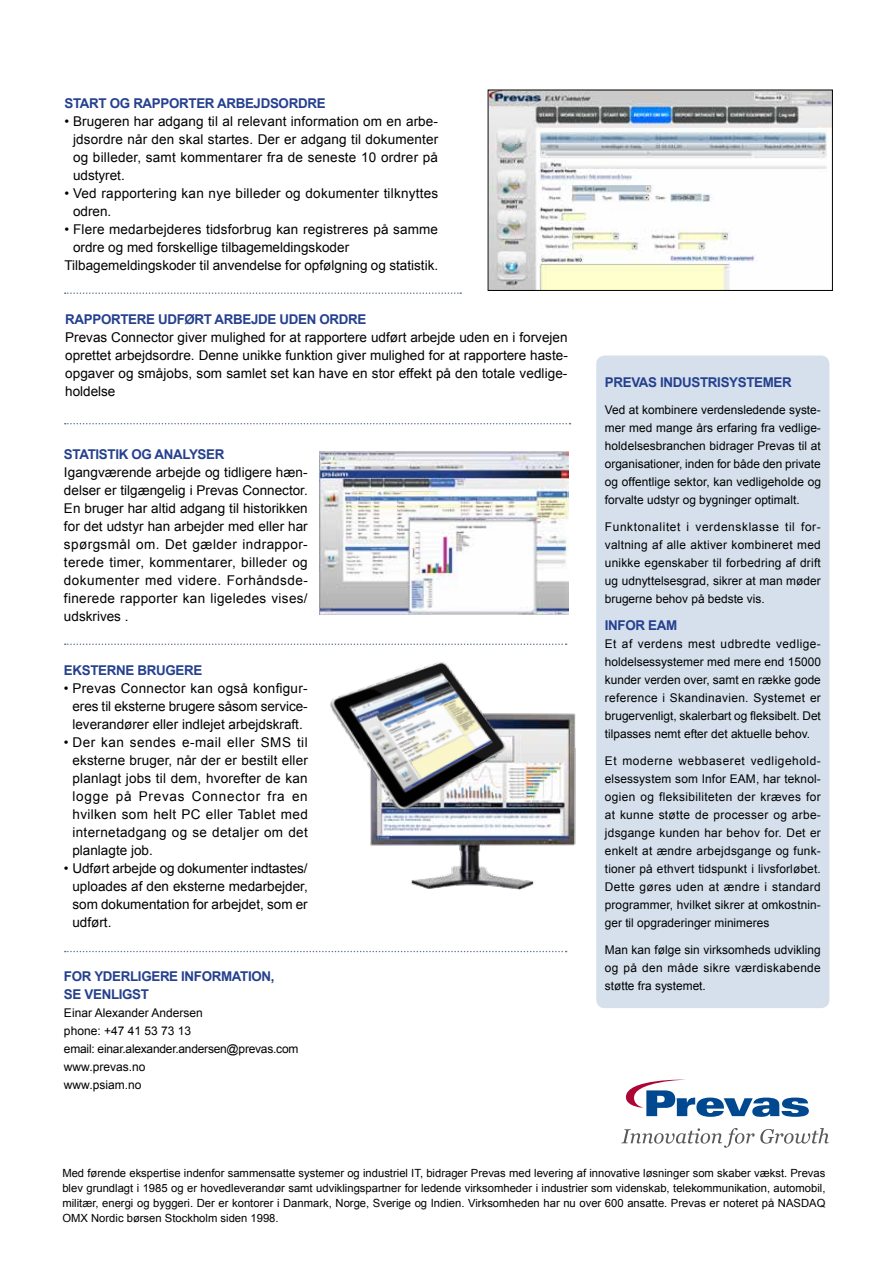
<style>
.page{position:relative;width:893px;height:1263px;background:#fff}
.page>*{position:absolute;margin:0;border:0;box-sizing:border-box;transform-origin:0 0}
.t1{font:13.5px/18px "Arial";letter-spacing:.005em;color:#000;text-align:justify}
.t2{font:700 13.5px/18px "Arial";letter-spacing:-.025em;color:#25408f}
.t3{font:12px/18px "Arial";color:#000;text-align:justify}
.t4{font:11.25px/15px "Arial";color:#000;text-align:justify}
</style>
<div class="page">
<svg style="left:621px;top:1128px;width:208px;height:20px"></svg>
<svg style="left:626px;top:1079px;width:183px;height:38px"></svg>
<div style="left:596px;top:356px;width:233px;height:652px;background:#d5e0ec;border-radius:9px"></div>
<img style="left:370px;top:713px;width:206px;height:177px">
<img style="left:330px;top:662px;width:185px;height:161px">
<svg style="left:65px;top:292px;width:396px;height:2px"></svg>
<svg style="left:65px;top:423px;width:505px;height:1px"></svg>
<svg style="left:65px;top:643px;width:502px;height:2px"></svg>
<svg style="left:65px;top:951px;width:502px;height:1px"></svg>
<img style="left:490px;top:92px;width:341px;height:197px">
<div style="left:488px;top:90px;width:345px;height:201px;border:1px solid #000"></div>
<img style="left:320px;top:451px;width:248px;height:164px">
<p class="t2" style="left:65px;top:95px;width:262px">START OG RAPPORTER ARBEJDSORDRE</p>
<p class="t1" style="left:73px;top:112px;width:367px;text-indent:-8px">• Brugeren har adgang til al relevant information om en arbe&shy;jdsordre når den skal startes. Der er adgang til dokumenter og billeder, samt kommentarer fra de seneste 10 ordrer på udstyret.</p>
<p class="t1" style="left:73px;top:184px;width:367px;text-indent:-8px">• Ved rapportering kan nye billeder og dokumenter tilknyttes odren.</p>
<p class="t1" style="left:65px;top:220px;width:375px">• Flere medarbejderes tidsforbrug kan registreres på samme</p>
<p class="t1" style="left:73px;top:238px;width:278px">ordre og med forskellige tilbagemeldingskoder</p>
<p class="t1" style="left:65px;top:256px;width:375px">Tilbagemeldingskoder til anvendelse for opfølgning og statistik.</p>
<p class="t2" style="left:65px;top:311px;width:303px">RAPPORTERE UDFØRT ARBEJDE UDEN ORDRE</p>
<p class="t1" style="left:65px;top:328px;width:504px">Prevas Connector giver mulighed for at rapportere udført arbejde uden en i forvejen oprettet arbejdsordre. Denne unikke funktion giver mulighed for at rapportere haste&shy;opgaver og småjobs, som samlet set kan have en stor effekt på den totale vedlige&shy;holdelse</p>
<p class="t2" style="left:64px;top:446px;width:161px">STATISTIK OG ANALYSER</p>
<p class="t1" style="left:64px;top:463px;width:245px">Igangværende arbejde og tidligere hæn&shy;delser er tilgængelig i Prevas Connector.<br>En bruger har altid adgang til historikken for det udstyr han arbejder med eller har spørgsmål om. Det gælder indrappor&shy;terede timer, kommentarer, billeder og dokumenter med videre. Forhåndsde&shy;finerede rapporter kan ligeledes vises/ udskrives .</p>
<p class="t2" style="left:64px;top:662px;width:140px">EKSTERNE BRUGERE</p>
<p class="t1" style="left:72px;top:679px;width:237px;text-indent:-8px">• Prevas Connector kan også konfigur&shy;eres til eksterne brugere såsom service&shy;leverandører eller indlejet arbejdskraft.</p>
<p class="t1" style="left:72px;top:733px;width:237px;text-indent:-8px">• Der kan sendes e-mail eller SMS til eksterne bruger, når der er bestilt eller planlagt jobs til dem, hvorefter de kan logge på Prevas Connector fra en hvilken som helt PC eller Tablet med internetadgang og se detaljer om det planlagte job.</p>
<p class="t1" style="left:72px;top:859px;width:237px;text-indent:-8px">• Udført arbejde og dokumenter indtastes/ uploades af den eksterne medarbejder, som dokumentation for arbejdet, som er udført.</p>
<p class="t2" style="left:64px;top:968px;width:212px">FOR YDERLIGERE INFORMATION,<br>SE VENLIGST</p>
<p class="t3" style="left:64px;top:1004px;width:236px;text-align:left">Einar Alexander Andersen<br>phone: +47 41 53 73 13<br>email: einar.alexander.andersen@prevas.com www.prevas.no<br>www.psiam.no</p>
<p class="t2" style="left:605px;top:374px;width:187px">PREVAS INDUSTRISYSTEMER</p>
<p class="t3" style="left:605px;top:401px;width:218px">Ved at kombinere verdensledende syste&shy;mer med mange års erfaring fra vedlige&shy;holdelsesbranchen bidrager Prevas til at organisationer, inden for både den private og offentlige sektor, kan vedligeholde og forvalte udstyr og bygninger optimalt.</p>
<p class="t3" style="left:605px;top:518px;width:218px">Funktonalitet i verdensklasse til for&shy;valtning af alle aktiver kombineret med unikke egenskaber til forbedring af drift ug udnyttelsesgrad, sikrer at man møder brugerne behov på bedste vis.</p>
<p class="t2" style="left:605px;top:617px;width:54px">INFOR EAM</p>
<p class="t3" style="left:605px;top:635px;width:218px">Et af verdens mest udbredte vedlige&shy;holdelsessystemer med mere end 15000 kunder verden over, samt en række gode reference i Skandinavien. Systemet er brugervenligt, skalerbart og fleksibelt. Det tilpasses nemt efter det aktuelle behov.</p>
<p class="t3" style="left:605px;top:752px;width:218px">Et moderne webbaseret vedligehold&shy;elsessystem som Infor EAM, har teknol&shy;ogien og fleksibiliteten der kræves for at kunne støtte de processer og arbe&shy;jdsgange kunden har behov for. Det er enkelt at ændre arbejdsgange og funk&shy;tioner på ethvert tidspunkt i livsforløbet.<br>Dette gøres uden at ændre i standard programmer, hvilket sikrer at omkostnin&shy;ger til opgraderinger minimeres</p>
<p class="t3" style="left:605px;top:941px;width:218px">Man kan følge sin virksomheds udvikling og på den måde sikre værdiskabende støtte fra systemet.</p>
<p class="t4" style="left:62px;top:1165px;width:765px">Med førende ekspertise indenfor sammensatte systemer og industriel IT, bidrager Prevas med levering af innovative løsninger som skaber vækst. Prevas blev grundlagt i 1985 og er hovedleverandør samt udviklingspartner for ledende virksomheder i industrier som videnskab, telekommunikation, automobil, militær, energi og byggeri. Der er kontorer i Danmark, Norge, Sverige og Indien. Virksomheden har nu over 600 ansatte. Prevas er noteret på NASDAQ OMX Nordic børsen Stockholm siden 1998.</p>
</div>
